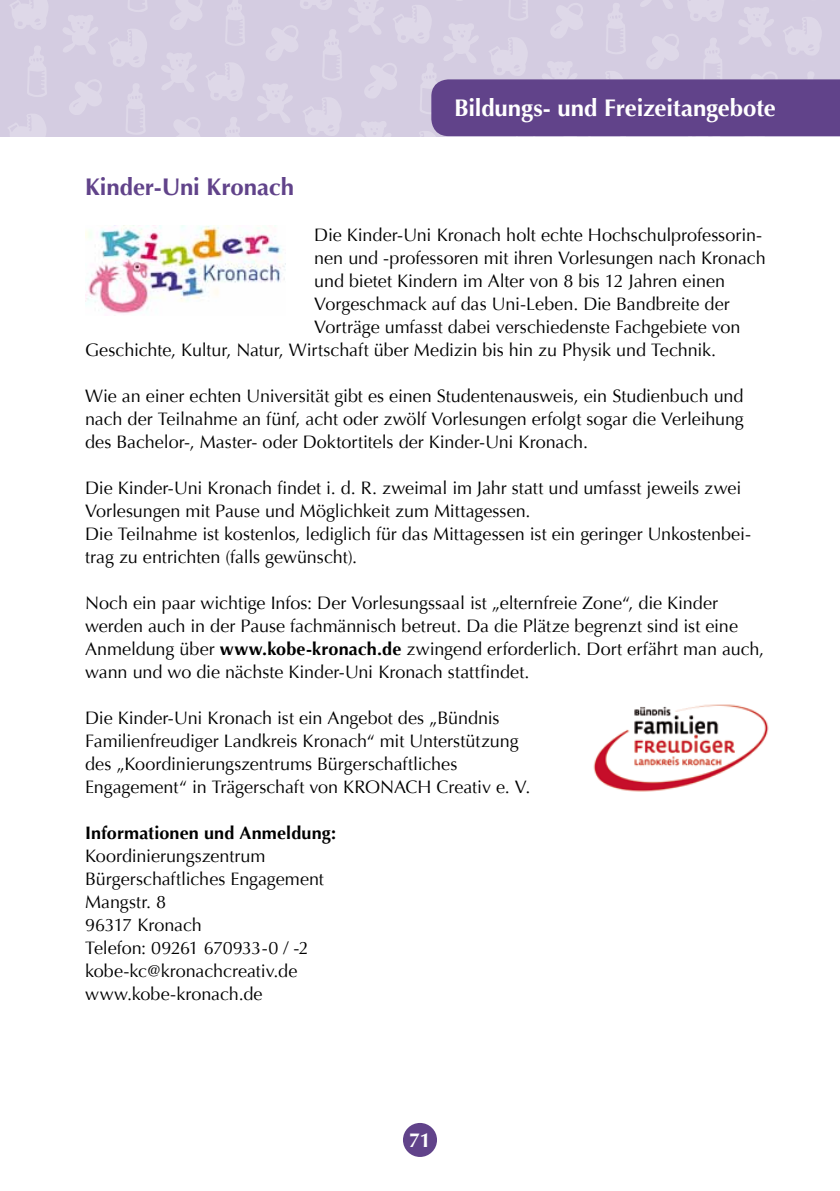
<style>
.page{position:relative;width:840px;height:1191px;background:#fff}
.page>*{position:absolute;margin:0;border:0;box-sizing:border-box;transform-origin:0 0}
.t1{font:700 24px "Optima";letter-spacing:-.005em;color:#fff}
.t2{font:700 24px "Optima";letter-spacing:-.005em;color:#61438a}
.t3{font:700 20px "Optima";color:#fff}
.t4{font:18px/23px "Optima";letter-spacing:-.005em;color:#000}
.t5{font:700 18px "Optima";letter-spacing:.01em;color:#000}
.s1{font-weight:700}
</style>
<div class="page">
<div style="left:0;top:0;width:839px;height:136px;background:#d4cce1"></div>
<svg style="left:109px;top:29px;width:38px;height:38px"></svg>
<svg style="left:161px;top:53px;width:36px;height:39px"></svg>
<svg style="left:170px;top:0;width:32px;height:30px"></svg>
<svg style="left:128px;top:0;width:19px;height:12px"></svg>
<svg style="left:10px;top:0;width:38px;height:29px"></svg>
<svg style="left:63px;top:15px;width:35px;height:39px"></svg>
<svg style="left:174px;top:117px;width:26px;height:19px"></svg>
<svg style="left:126px;top:84px;width:19px;height:50px"></svg>
<svg style="left:8px;top:114px;width:38px;height:22px"></svg>
<svg style="left:69px;top:80px;width:33px;height:35px"></svg>
<svg style="left:27px;top:46px;width:20px;height:51px"></svg>
<svg style="left:206px;top:63px;width:38px;height:38px"></svg>
<svg style="left:225px;top:0;width:20px;height:45px"></svg>
<svg style="left:225px;top:117px;width:15px;height:19px"></svg>
<svg style="left:257px;top:0;width:582px;height:136px"></svg>
<div style="left:403px;top:1123px;width:34px;height:34px;background:#61438a;border-radius:50%"></div>
<img style="left:85px;top:225px;width:201px;height:89px">
<img style="left:593px;top:704px;width:176px;height:88px">
<h1 class="t2" style="left:85px;top:173px;width:210px">Kinder-Uni Kronach</h1>
<h1 class="t1" style="left:454px;top:94px;width:323px">Bildungs- und Freizeitangebote</h1>
<p class="t4" style="left:314px;top:224px;width:449px">Die Kinder-Uni Kronach holt echte Hochschulprofessorin-</p>
<p class="t4" style="left:314px;top:247px;width:452px">nen und -professoren mit ihren Vorlesungen nach Kronach</p>
<p class="t4" style="left:314px;top:270px;width:412px">und bietet Kindern im Alter von 8 bis 12 Jahren einen</p>
<p class="t4" style="left:314px;top:293px;width:417px">Vorgeschmack auf das Uni-Leben. Die Bandbreite der</p>
<p class="t4" style="left:314px;top:316px;width:427px">Vorträge umfasst dabei verschiedenste Fachgebiete von</p>
<p class="t4" style="left:85px;top:339px;width:632px">Geschichte, Kultur, Natur, Wirtschaft über Medizin bis hin zu Physik und Technik.</p>
<p class="t4" style="left:85px;top:385px;width:660px;text-align:justify">Wie an einer echten Universität gibt es einen Studentenausweis, ein Studienbuch und nach der Teilnahme an fünf, acht oder zwölf Vorlesungen erfolgt sogar die Verleihung des Bachelor-, Master- oder Doktortitels der Kinder-Uni Kronach.</p>
<p class="t4" style="left:85px;top:477px;width:667px">Die Kinder-Uni Kronach findet i. d. R. zweimal im Jahr statt und umfasst jeweils zwei Vorlesungen mit Pause und Möglichkeit zum Mittagessen.<br>Die Teilnahme ist kostenlos, lediglich für das Mittagessen ist ein geringer Unkostenbei&shy;trag zu entrichten (falls gewünscht).</p>
<p class="t4" style="left:85px;top:592px;width:680px">Noch ein paar wichtige Infos: Der Vorlesungssaal ist „elternfreie Zone“, die Kinder werden auch in der Pause fachmännisch betreut. Da die Plätze begrenzt sind ist eine Anmeldung über <span class="s1">www.kobe-kronach.de</span> zwingend erforderlich. Dort erfährt man auch, wann und wo die nächste Kinder-Uni Kronach stattfindet.</p>
<p class="t4" style="left:85px;top:707px;width:446px">Die Kinder-Uni Kronach ist ein Angebot des „Bündnis Familienfreudiger Landkreis Kronach“ mit Unterstützung des „Koordinierungszentrums Bürgerschaftliches Engagement“ in Trägerschaft von KRONACH Creativ e. V.</p>
<p class="t5" style="left:85px;top:822px;width:252px">Informationen und Anmeldung:</p>
<p class="t4" style="left:85px;top:845px;width:240px">Koordinierungszentrum<br>Bürgerschaftliches Engagement<br>Mangstr. 8<br>96317 Kronach<br>Telefon: 09261 670933-0 / -2 kobe-kc@kronachcreativ.de www.kobe-kronach.de</p>
<p class="t3" style="left:409px;top:1128px;width:23px">71</p>
</div>
